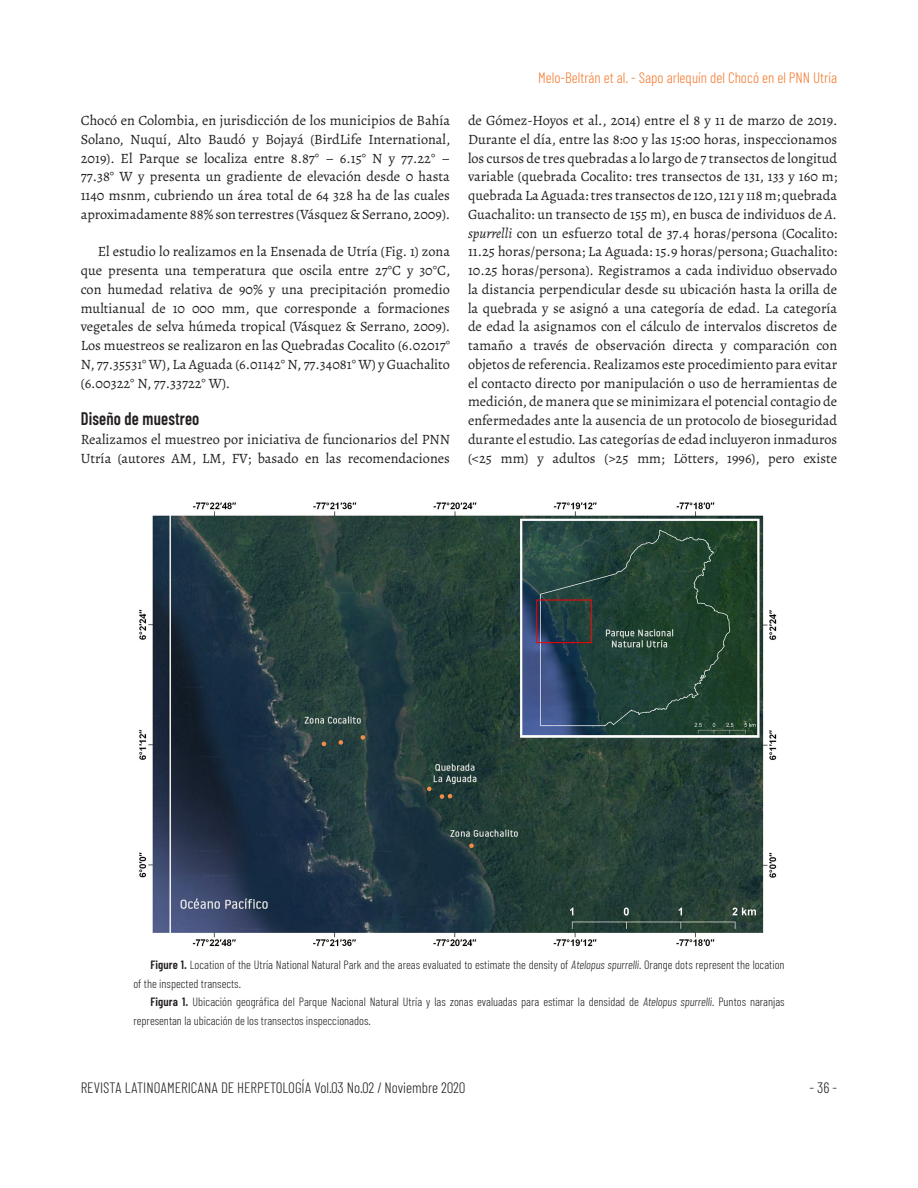
<style>
.page{position:relative;width:918px;height:1188px;background:#fff}
.page>*{position:absolute;margin:0;border:0;box-sizing:border-box;transform-origin:0 0}
._01-txt-Seccion-Sub{font:600 18.15px "Barlow Condensed";letter-spacing:.01em;color:#231f20;scale:.91 1}
.t1{font:300 15px "Barlow Condensed";color:#231f20}
.t2{font:300 15px "Barlow Condensed";color:#f47b31}
._02-txt_Artículo_2B{font:14.25px/18.8px "Alegreya";color:#231f20;text-align:justify}
._02-txt_Artículo_2{font:14.25px/18.8px "Alegreya";color:#231f20;text-align:justify}
._02-txt_pie_de_Foto{font:300 12px/18.8px "Barlow Condensed";color:#231f20}
.s1{font-style:italic}
.s2{font-weight:600}
</style>
<div class="page">
<img style="left:139px;top:502px;width:638px;height:445px">
<p class="_02-txt_Artículo_2B" style="left:81px;top:111px;width:371px">Chocó en Colombia, en jurisdicción de los municipios de Bahía Solano, Nuquí, Alto Baudó y Bojayá (BirdLife International, 2019). El Parque se localiza entre 8.87° – 6.15° N y 77.22° – 77.38° W y presenta un gradiente de elevación desde 0 hasta 1140 msnm, cubriendo un área total de 64 328 ha de las cuales aproximadamente 88% son terrestres (Vásquez &amp; Serrano, 2009).</p>
<p class="_02-txt_Artículo_2" style="left:81px;top:242px;width:371px;text-indent:17px">El estudio lo realizamos en la Ensenada de Utría (Fig. 1) zona que presenta una temperatura que oscila entre 27°C y 30°C, con humedad relativa de 90% y una precipitación promedio multianual de 10 000 mm, que corresponde a formaciones vegetales de selva húmeda tropical (Vásquez &amp; Serrano, 2009).<br>Los muestreos se realizaron en las Quebradas Cocalito (6.02017° N, 77.35531° W), La Aguada (6.01142° N, 77.34081° W) y Guachalito (6.00322° N, 77.33722° W).</p>
<p class="_01-txt-Seccion-Sub" style="left:81px;top:407px;width:132px">Diseño de muestreo</p>
<p class="_02-txt_Artículo_2B" style="left:81px;top:430px;width:371px">Realizamos el muestreo por iniciativa de funcionarios del PNN<br>Utría (autores AM, LM, FV; basado en las recomendaciones</p>
<p class="t2" style="left:538px;top:68px;width:301px">Melo-Beltrán et al. - Sapo arlequín del Chocó en el PNN Utría</p>
<p class="_02-txt_Artículo_2B" style="left:468px;top:111px;width:371px">de Gómez-Hoyos et al., 2014) entre el 8 y 11 de marzo de 2019.<br>Durante el día, entre las 8:00 y las 15:00 horas, inspeccionamos los cursos de tres quebradas a lo largo de 7 transectos de longitud variable (quebrada Cocalito: tres transectos de 131, 133 y 160 m; quebrada La Aguada: tres transectos de 120, 121 y 118 m; quebrada Guachalito: un transecto de 155 m), en busca de individuos de <span class="s1">A. spurrelli</span> con un esfuerzo total de 37.4 horas/persona (Cocalito:<br>11.25 horas/persona; La Aguada: 15.9 horas/persona; Guachalito:<br>10.25 horas/persona). Registramos a cada individuo observado la distancia perpendicular desde su ubicación hasta la orilla de la quebrada y se asignó a una categoría de edad. La categoría de edad la asignamos con el cálculo de intervalos discretos de tamaño a través de observación directa y comparación con objetos de referencia. Realizamos este procedimiento para evitar el contacto directo por manipulación o uso de herramientas de medición, de manera que se minimizara el potencial contagio de enfermedades ante la ausencia de un protocolo de bioseguridad durante el estudio. Las categorías de edad incluyeron inmaduros (&lt;25 mm) y adultos (&gt;25 mm; Lötters, 1996), pero existe</p>
<p class="_02-txt_pie_de_Foto" style="left:133px;top:955px;width:653px;text-indent:17px"><span class="s2">Figure 1.</span> Location of the Utría National Natural Park and the areas evaluated to estimate the density of <span class="s1">Atelopus spurrelli</span>. Orange dots represent the location of the inspected transects.</p>
<p class="_02-txt_pie_de_Foto" style="left:133px;top:992px;width:653px;text-indent:17px"><span class="s2">Figura 1.</span> Ubicación geográfica del Parque Nacional Natural Utría y las zonas evaluadas para estimar la densidad de <span class="s1">Atelopus spurrelli</span>. Puntos naranjas representan la ubicación de los transectos inspeccionados.</p>
<p class="t1" style="left:81px;top:1079px;width:386px">REVISTA LATINOAMERICANA DE HERPETOLOGÍA Vol.03 No.02 / Noviembre 2020</p>
<p class="t1" style="left:810px;top:1079px;width:29px">- 36 -</p>
</div>
